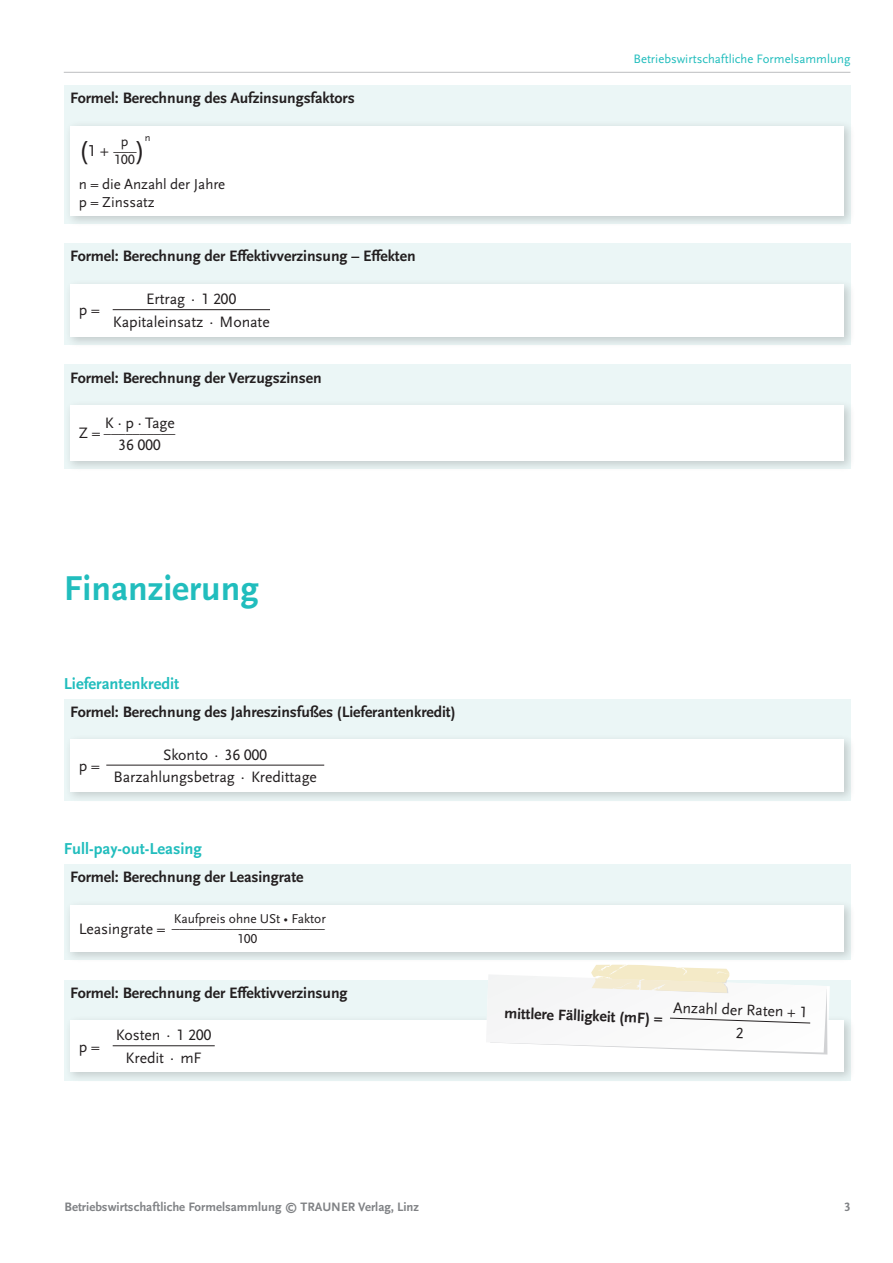
<style>
.page{position:relative;width:893px;height:1263px;background:#fff}
.page>*{position:absolute;margin:0;border:0;box-sizing:border-box;transform-origin:0 0}
.t1{font:700 36px "Scala Sans Pro";color:#21bdbd}
.t2{font:700 16.5px "Scala Sans Pro";color:#21bdbd}
.t3{font:16.5px "Scala Sans Pro";color:#231f20}
.t4{font:700 15.75px "Scala Sans Pro";letter-spacing:-.005em;color:#231f20}
.t5{font:15.75px/22.6px "Scala Sans Pro";letter-spacing:-.005em;color:#231f20;text-align:center}
.t6{font:15px/18px "Scala Sans Pro";letter-spacing:-.005em;color:#231f20}
.t7{font:14.1px "Scala Sans Pro";color:#231f20}
.t8{font:13.35px "Scala Sans Pro";letter-spacing:-.005em;color:#231f20}
.t9{font:13.35px/13.6px "Scala Sans Pro";letter-spacing:-.005em;color:#231f20;text-align:center;scale:1.16 1}
.t10{font:13.35px "Scala Sans Pro";letter-spacing:-.005em;color:#231f20;scale:1.08 1}
.t11{font:13.35px "Scala Sans Pro";letter-spacing:-.005em;color:#231f20;scale:1.18 1}
.t12{font:700 12.75px "Scala Sans Pro";color:#808285}
.t13{font:12.75px "Scala Sans Pro";color:#21bdbd}
.t14{font:10.5px "Scala Sans Pro";color:#231f20}
.s1{font-size:25.5px}
</style>
<div class="page">
<hr style="left:64px;top:72px;width:786px;height:1px;background:#bcbdc0">
<div style="left:64px;top:85px;width:786px;height:139px;background:#ebf6f6"></div>
<div style="left:65px;top:120px;width:791px;height:107px;background:#231f20;opacity:.2"></div>
<div style="left:70px;top:126px;width:774px;height:89px;background:#fff"></div>
<div style="left:64px;top:243px;width:786px;height:102px;background:#ebf6f6"></div>
<div style="left:65px;top:279px;width:791px;height:69px;background:#231f20;opacity:.2"></div>
<div style="left:70px;top:284px;width:774px;height:53px;background:#fff"></div>
<hr style="left:113px;top:309px;width:157px;height:1px;background:#231f20">
<div style="left:64px;top:365px;width:786px;height:104px;background:#ebf6f6"></div>
<div style="left:65px;top:400px;width:791px;height:72px;background:#231f20;opacity:.2"></div>
<div style="left:70px;top:405px;width:774px;height:56px;background:#fff"></div>
<div style="left:64px;top:699px;width:786px;height:101px;background:#ebf6f6"></div>
<div style="left:65px;top:734px;width:791px;height:69px;background:#231f20;opacity:.2"></div>
<div style="left:70px;top:739px;width:774px;height:53px;background:#fff"></div>
<hr style="left:106px;top:765px;width:218px;height:1px;background:#231f20">
<div style="left:64px;top:864px;width:786px;height:96px;background:#ebf6f6"></div>
<div style="left:65px;top:899px;width:791px;height:64px;background:#231f20;opacity:.2"></div>
<div style="left:70px;top:905px;width:774px;height:46px;background:#fff"></div>
<div style="left:64px;top:979px;width:786px;height:101px;background:#ebf6f6"></div>
<div style="left:65px;top:1015px;width:791px;height:68px;background:#231f20;opacity:.2"></div>
<div style="left:70px;top:1020px;width:774px;height:52px;background:#fff"></div>
<hr style="left:113px;top:1045px;width:102px;height:1px;background:#231f20">
<svg style="left:486px;top:964px;width:344px;height:90px"></svg>
<p class="t4" style="left:70px;top:89px;width:286px">Formel: Berechnung des Aufzinsungsfaktors</p>
<p class="t3" style="left:79px;top:141px;width:32px"><span class="s1">(</span>1 +</p>
<p class="t11" style="left:113px;top:140px;width:21px"><sup>p</sup>___</p>
<p class="t14" style="left:145px;top:132px;width:7px">n</p>
<p class="t6" style="left:79px;top:175px;width:148px">n = die Anzahl der Jahre p = Zinssatz</p>
<p class="t4" style="left:70px;top:247px;width:347px">Formel: Berechnung der Effektivverzinsung – Effekten</p>
<p class="t7" style="left:114px;top:152px;width:32px">100<sup>)</sup></p>
<p class="t5" style="left:79px;top:299px;width:22px">p =</p>
<p class="t5" style="left:113px;top:288px;width:158px">Ertrag ⋅ 1 200<br>Kapitaleinsatz ⋅ Monate</p>
<p class="t4" style="left:70px;top:368px;width:253px">Formel: Berechnung der Verzugszinsen</p>
<p class="t5" style="left:105px;top:411px;width:71px">K · p · Tage</p>
<p class="t10" style="left:104px;top:422px;width:68px">__________</p>
<p class="t5" style="left:118px;top:433px;width:44px">36 000</p>
<p class="t5" style="left:79px;top:422px;width:23px">Z =</p>
<h1 class="t1" style="left:64px;top:567px;width:196px">Finanzierung</h1>
<p class="t2" style="left:64px;top:674px;width:117px">Lieferantenkredit</p>
<p class="t4" style="left:70px;top:703px;width:387px">Formel: Berechnung des Jahreszinsfußes (Lieferantenkredit)</p>
<p class="t5" style="left:79px;top:754px;width:22px">p =</p>
<p class="t5" style="left:114px;top:743px;width:205px">Skonto ⋅ 36 000<br>Barzahlungsbetrag ⋅ Kredittage</p>
<p class="t2" style="left:64px;top:839px;width:140px">Full-pay-out-Leasing</p>
<p class="t4" style="left:70px;top:868px;width:235px">Formel: Berechnung der Leasingrate</p>
<p class="t5" style="left:79px;top:917px;width:88px">Leasingrate =</p>
<p class="t8" style="left:174px;top:910px;width:153px">Kaufpreis ohne USt • Faktor</p>
<p class="t9" style="left:172px;top:918px;width:134px">____________________<br>100</p>
<p class="t4" style="left:70px;top:983px;width:279px">Formel: Berechnung der Effektivverzinsung</p>
<p class="t5" style="left:79px;top:1035px;width:22px">p =</p>
<p class="t5" style="left:116px;top:1024px;width:98px">Kosten ⋅ 1 200<br>Kredit ⋅ mF</p>
<p class="t13" style="left:633px;top:51px;width:218px">Betriebswirtschaftliche Formelsammlung</p>
<p class="t4" style="left:504px;top:1004px;width:160px;rotate:2deg">mittlere Fälligkeit (mF) =</p>
<p class="t5" style="left:674px;top:996px;width:136px;rotate:2deg">Anzahl der Raten + 1<br>2</p>
<p class="t12" style="left:65px;top:1199px;width:356px">Betriebswirtschaftliche Formelsammlung © TRAUNER Verlag, Linz</p>
<p class="t12" style="left:844px;top:1199px;width:8px">3</p>
</div>
